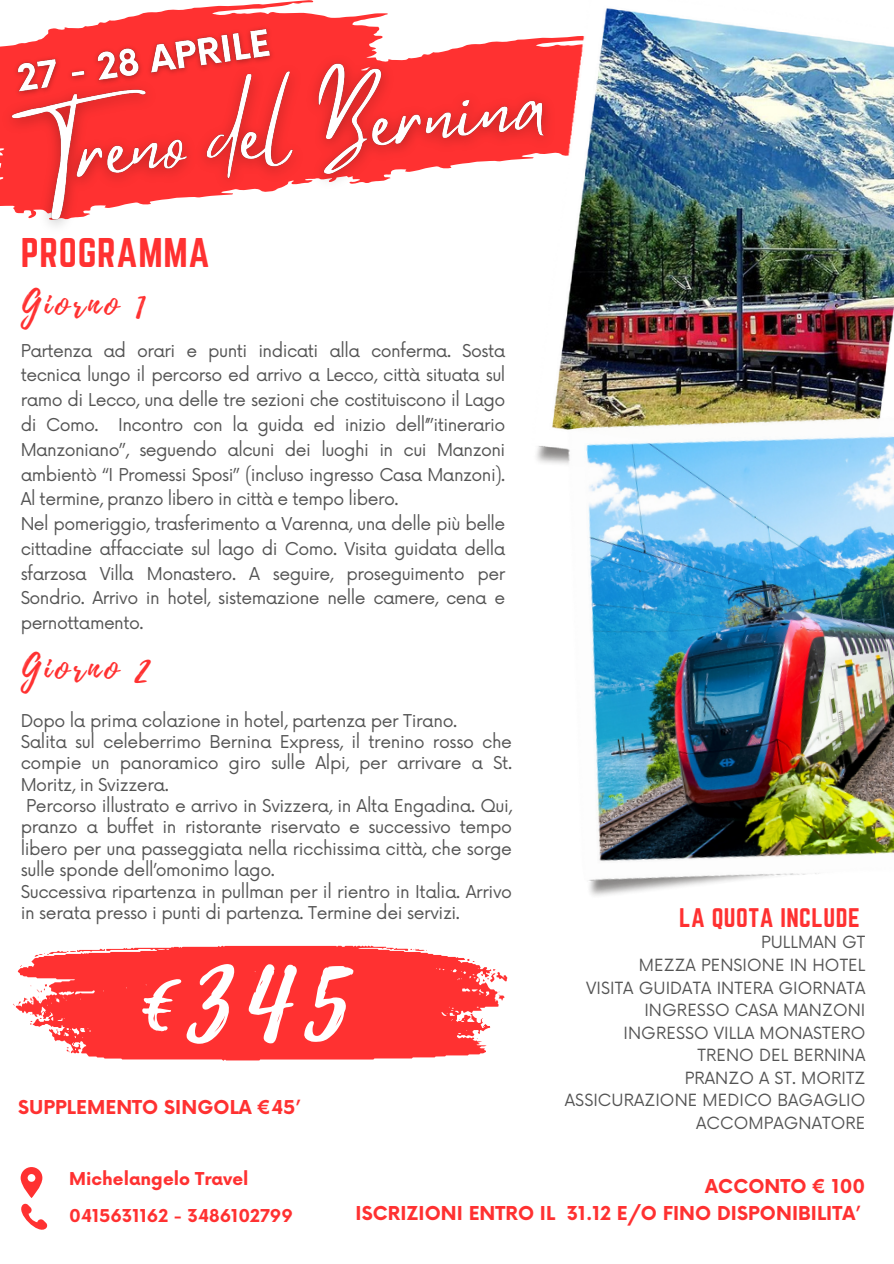
<style>
.page{position:relative;width:894px;height:1264px;background:#fff}
.page>*{position:absolute;margin:0;border:0;box-sizing:border-box;transform-origin:0 0}
.t1{font:122.25px "Playlist Script";color:#fff}
.t2{font:36.3px "Norwester";letter-spacing:.02em;color:#ff3131}
.t3{font:36px "Playlist Script";letter-spacing:.1em;color:#ff3131}
.t4{font:23.55px "Norwester";letter-spacing:.02em;color:#ff3131}
.t5{font:700 18.6px "Now";letter-spacing:.005em;color:#ff3131}
.t6{font:17.25px/24.8px "Now";letter-spacing:-.025em;color:#545454;text-align:justify}
.t7{font:700 17.25px "Now";color:#ff3131}
.t8{font:16.35px "Now";letter-spacing:.005em;color:#545454}
</style>
<div class="page">
<img style="left:559px;top:8px;width:334px;height:362px">
<img style="left:536px;top:370px;width:357px;height:526px">
<svg style="left:123px;top:0;width:265px;height:24px"></svg>
<svg style="left:20px;top:1167px;width:27px;height:63px"></svg>
<svg style="left:17px;top:945px;width:481px;height:115px;background:#ff4b4b"></svg>
<svg style="left:467px;top:958px;width:7px;height:4px"></svg>
<svg style="left:386px;top:947px;width:41px;height:4px"></svg>
<svg style="left:35px;top:948px;width:70px;height:8px"></svg>
<svg style="left:480px;top:969px;width:27px;height:13px"></svg>
<svg style="left:498px;top:991px;width:6px;height:9px"></svg>
<svg style="left:13px;top:984px;width:34px;height:40px"></svg>
<svg style="left:66px;top:1043px;width:8px;height:9px"></svg>
<img style="left:98px;top:19px;width:182px;height:5px">
<img style="left:0;top:24px;width:572px;height:226px">
<p class="t2" style="left:21px;top:230px;width:190px">PROGRAMMA</p>
<p class="t3" style="left:21px;top:278px;width:125px">Giorno 1</p>
<p class="t6" style="left:21px;top:339px;width:486px">Partenza ad orari e punti indicati alla conferma. Sosta tecnica lungo il percorso ed arrivo a Lecco, città situata sul ramo di Lecco, una delle tre sezioni che costituiscono il Lago di Como. Incontro con la guida ed inizio dell’”itinerario Manzoniano”, seguendo alcuni dei luoghi in cui Manzoni ambientò “I Promessi Sposi” (incluso ingresso Casa Manzoni).<br>Al termine, pranzo libero in città e tempo libero.</p>
<p class="t6" style="left:21px;top:512px;width:486px">Nel pomeriggio, trasferimento a Varenna, una delle più belle cittadine affacciate sul lago di Como. Visita guidata della sfarzosa Villa Monastero. A seguire, proseguimento per Sondrio. Arrivo in hotel, sistemazione nelle camere, cena e pernottamento.</p>
<p class="t3" style="left:21px;top:641px;width:130px">Giorno 2</p>
<p class="t6" style="left:21px;top:708px;width:438px">Dopo la prima colazione in hotel, partenza per Tirano.</p>
<p class="t6" style="left:21px;top:732px;width:493px;line-height:21.3px">Salita sul celeberrimo Bernina Express, il trenino rosso che compie un panoramico giro sulle Alpi, per arrivare a St.<br>Moritz, in Svizzera.</p>
<p class="t6" style="left:21px;top:796px;width:493px;line-height:21.3px;text-indent:6px">Percorso illustrato e arrivo in Svizzera, in Alta Engadina. Qui, pranzo a buffet in ristorante riservato e successivo tempo libero per una passeggiata nella ricchissima città, che sorge sulle sponde dell’omonimo lago.</p>
<p class="t6" style="left:21px;top:881px;width:493px;line-height:21.3px">Successiva ripartenza in pullman per il rientro in Italia. Arrivo in serata presso i punti di partenza. Termine dei servizi.</p>
<p class="t1" style="left:142px;top:904px;width:207px">€345</p>
<p class="t5" style="left:18px;top:1097px;width:283px">SUPPLEMENTO SINGOLA €45’</p>
<p class="t4" style="left:679px;top:903px;width:182px">LA QUOTA INCLUDE</p>
<p class="t8" style="left:760px;top:933px;width:106px">PULLMAN GT</p>
<p class="t8" style="left:638px;top:955px;width:228px">MEZZA PENSIONE IN HOTEL</p>
<p class="t8" style="left:586px;top:978px;width:281px">VISITA GUIDATA INTERA GIORNATA</p>
<p class="t8" style="left:644px;top:1000px;width:222px">INGRESSO CASA MANZONI</p>
<p class="t8" style="left:623px;top:1023px;width:243px">INGRESSO VILLA MONASTERO</p>
<p class="t8" style="left:697px;top:1045px;width:169px">TRENO DEL BERNINA</p>
<p class="t8" style="left:684px;top:1068px;width:182px">PRANZO A ST. MORITZ</p>
<p class="t8" style="left:564px;top:1090px;width:302px">ASSICURAZIONE MEDICO BAGAGLIO</p>
<p class="t8" style="left:696px;top:1113px;width:171px">ACCOMPAGNATORE</p>
<p class="t7" style="left:69px;top:1169px;width:181px">Michelangelo Travel</p>
<p class="t7" style="left:69px;top:1206px;width:225px">0415631162 - 3486102799</p>
<p class="t5" style="left:705px;top:1176px;width:162px">ACCONTO € 100</p>
<p class="t5" style="left:355px;top:1202px;width:505px">ISCRIZIONI ENTRO IL 31.12 E/O FINO DISPONIBILITA’</p>
</div>
